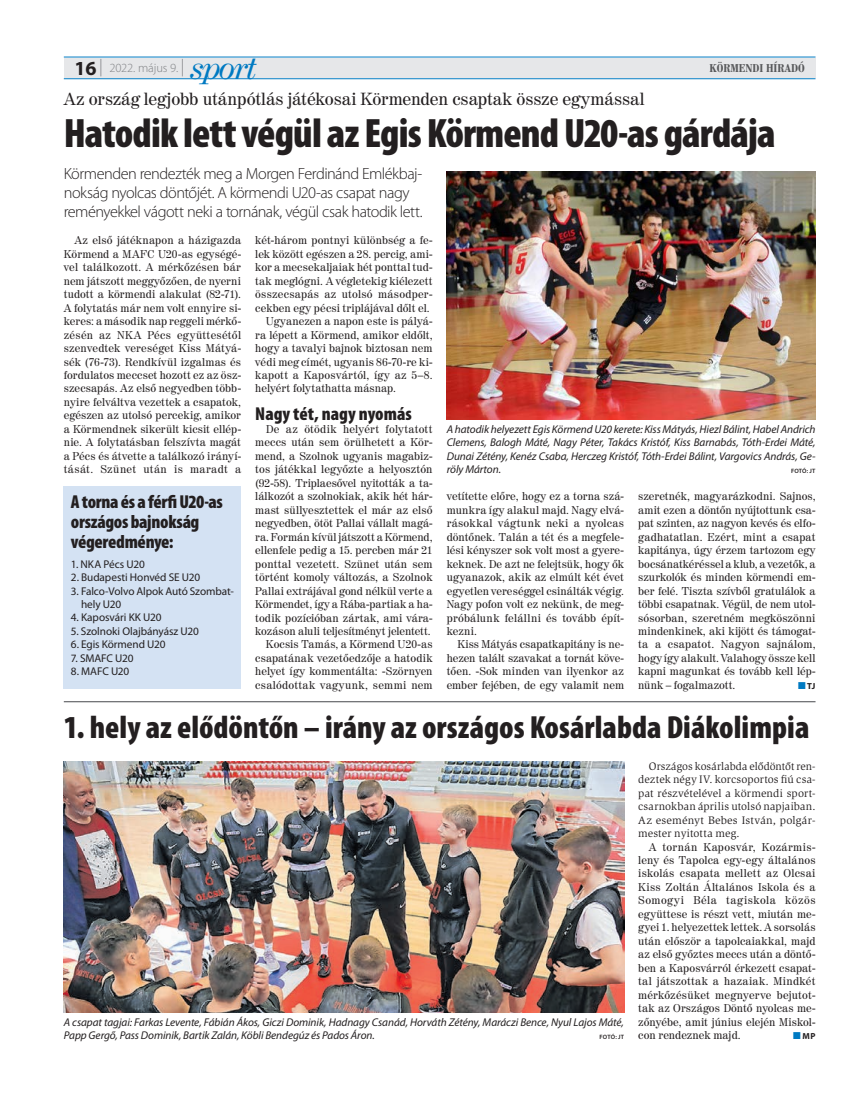
<style>
.page{position:relative;width:851px;height:1099px;background:#fff}
.page>*{position:absolute;margin:0;border:0;box-sizing:border-box;transform-origin:0 0}
.t1{font:900 condensed 41.25px "Myriad Pro";letter-spacing:-.02em;color:#231f20}
.t2{font:900 condensed 32.12px "Myriad Pro";color:#231f20}
.t3{font:italic 30px "Century 725 PFL";letter-spacing:-.05em;color:#007ac2}
.t4{font:900 condensed 18.75px/20px "Myriad Pro";letter-spacing:-.015em;color:#231f20}
.t5{font:17.5px "Century 725 PFL";letter-spacing:-.005em;color:#231f20}
.t6{font:300 16.25px/18.8px "Myriad Pro";letter-spacing:-.03em;color:#231f20}
.t7{font:300 12.5px "Myriad Pro";letter-spacing:-.01em;color:#808285}
.t8{font:11.25px/13.5px "Century 725 PFL";letter-spacing:.005em;color:#231f20;text-align:justify}
.t9{font:italic 11.25px/13.5px "Myriad Pro";letter-spacing:-.01em;color:#231f20}
.t10{font:11.25px/13.5px "Slimbach Itc TOT";letter-spacing:.015em;color:#231f20;text-align:justify}
.t11{font:11.25px/13.5px "Myriad Pro";letter-spacing:-.01em;color:#231f20}
.t12{font:11.25px "Century 725 PFL";letter-spacing:.025em;color:#231f20}
.t13{font:700 11.25px "Century 725 Cn PFL";color:#57585a}
.t14{font:700 8.75px "Myriad Pro";color:#231f20}
.t15{font:600 6.25px "Myriad Pro";letter-spacing:.02em;color:#231f20}
.s1{font-weight:700;font-size:20px;color:#231f20}
.s2{font-size:17.5px}
.s3{color:#007ac2}
</style>
<div class="page">
<div style="left:64px;top:58px;width:751px;height:20px;background:#e6e7e9"></div>
<hr style="left:64px;top:78px;width:751px;height:1px;background:#007ac2">
<hr style="left:64px;top:57px;width:751px;height:1px;background:#007ac2">
<img style="left:64px;top:761px;width:560px;height:251px">
<div style="left:64px;top:487px;width:177px;height:201px;background:#d4e2f3"></div>
<img style="left:446px;top:171px;width:369px;height:248px">
<hr style="left:64px;top:701px;width:751px;height:1px;background:#6c6d70">
<h3 class="t3" style="left:191px;top:49px;width:68px">sport</h3>
<p class="t7" style="left:74px;top:61px;width:112px"><span class="s1">16</span> <span class="s2">|</span> 2022. május 9. <span class="s2">|</span></p>
<p class="t13" style="left:709px;top:61px;width:97px">KÖRMENDI HÍRADÓ</p>
<h3 class="t5" style="left:64px;top:88px;width:582px">Az ország legjobb utánpótlás játékosai Körmenden csaptak össze egymással</h3>
<h1 class="t1" style="left:64px;top:110px;width:713px">Hatodik lett végül az Egis Körmend U20-as gárdája</h1>
<h3 class="t6" style="left:64px;top:165px;width:360px">Körmenden rendezték meg a Morgen Ferdinánd Emlékbaj&shy;nokság nyolcas döntőjét. A körmendi U20-as csapat nagy reményekkel vágott neki a tornának, végül csak hatodik lett.</h3>
<p class="t8" style="left:64px;top:233px;width:179px;text-indent:11px">Az első játéknapon a házigazda Körmend a MAFC U20-as egységé&shy;vel találkozott. A mérkőzésen bár nem játszott meggyőzően, de nyerni tudott a körmendi alakulat (82-71).<br>A folytatás már nem volt ennyire si&shy;keres: a második nap reggeli mérkő&shy;zésén az NKA Pécs együttesétől szenvedtek vereséget Kiss Mátyá&shy;sék (76-73). Rendkívül izgalmas és fordulatos meccset hozott ez az ös - szecsapás. Az első negyedben több&shy;nyire felváltva vezettek a csapatok, egészen az utolsó percekig, amikor a Körmendnek sikerült kicsit ellép&shy;nie. A folytatásban felszívta magát a Pécs és átvette a találkozó irányí&shy;tását. Szünet után is maradt a</p>
<p class="t8" style="left:255px;top:233px;width:179px">két-három pontnyi különbség a fe-</p>
<p class="t8" style="left:255px;top:247px;width:179px">lek között egészen a 28. percig, ami-</p>
<p class="t8" style="left:255px;top:260px;width:179px">kor a mecsekaljaiak hét ponttal tud-</p>
<p class="t8" style="left:255px;top:274px;width:179px">tak meglógni. A végletekig kiélezett</p>
<p class="t12" style="left:255px;top:287px;width:179px">összecsapás az utolsó másodper-</p>
<p class="t8" style="left:255px;top:301px;width:176px">cekben egy pécsi triplájával dőlt el.</p>
<p class="t8" style="left:266px;top:314px;width:168px">Ugyanezen a napon este is pályá-</p>
<p class="t8" style="left:255px;top:328px;width:179px">ra lépett a Körmend, amikor eldőlt,</p>
<p class="t8" style="left:255px;top:341px;width:179px">hogy a tavalyi bajnok biztosan nem</p>
<p class="t8" style="left:255px;top:354px;width:179px">védi meg címét, ugyanis 86-70-re ki-</p>
<p class="t12" style="left:255px;top:368px;width:179px">kapott a Kaposvártól, így az 5–8.</p>
<p class="t8" style="left:255px;top:381px;width:142px">helyért folytathatta másnap.</p>
<h3 class="t4" style="left:255px;top:403px;width:158px">Nagy tét, nagy nyomás</h3>
<p class="t8" style="left:255px;top:422px;width:179px;text-align:right">De az ötödik helyért folytatott meccs után sem örülhetett a Kör&shy;mend, a Szolnok ugyanis magabiz&shy;tos játékkal legyőzte a helyosztón (92-58). Triplaesővel nyitották a ta&shy;lálkozót a szolnokiak, akik hét hár&shy;mast süllyesztettek el már az első negyedben, ötöt Pallai vállalt magá&shy;ra. Formán kívül játszott a Körmend, ellenfele pedig a 15. percben már 21 ponttal vezetett. Szünet után sem történt komoly változás, a Szolnok Pallai extrájával gond nélkül verte a Körmendet, így a Rába-partiak a ha&shy;todik pozícióban zártak, ami vára&shy;kozáson aluli teljesítményt jelentett.<br>Kocsis Tamás, a Körmend U20-as csapatának vezetőedzője a hatodik helyet így kommentálta: -Szörnyen csalódottak vagyunk, semmi nem</p>
<h3 class="t4" style="left:71px;top:492px;width:153px">A torna és a férfi U20‑as országos bajnokság végeredménye:</h3>
<p class="t11" style="left:71px;top:557px;width:75px">1. NKA Pécs U20</p>
<p class="t11" style="left:71px;top:570px;width:131px">2. Budapesti Honvéd SE U20</p>
<p class="t11" style="left:81px;top:584px;width:154px;text-indent:-10px">3. Falco-Volvo Alpok Autó Szombat&shy;hely U20</p>
<p class="t11" style="left:71px;top:611px;width:92px">4. Kaposvári KK U20</p>
<p class="t11" style="left:71px;top:624px;width:129px">5. Szolnoki Olajbányász U20</p>
<p class="t11" style="left:71px;top:638px;width:96px">6. Egis Körmend U20</p>
<p class="t11" style="left:71px;top:651px;width:64px">7. SMAFC U20</p>
<p class="t11" style="left:71px;top:665px;width:60px">8. MAFC U20</p>
<p class="t9" style="left:446px;top:422px;width:370px;text-align:justify">A hatodik helyezett Egis Körmend U20 kerete: Kiss Mátyás, Hiezl Bálint, Habel Andrich Clemens, Balogh Máté, Nagy Péter, Takács Kristóf, Kiss Barnabás, Tóth-Erdei Máté, Dunai Zétény, Kenéz Csaba, Herczeg Kristóf, Tóth-Erdei Bálint, Vargovics András, Ge&shy;röly Márton.</p>
<p class="t15" style="left:791px;top:467px;width:26px">FOTÓ: JT</p>
<p class="t8" style="left:446px;top:489px;width:179px">vetítette előre, hogy ez a torna szá&shy;munkra így alakul majd. Nagy elvá&shy;rásokkal vágtunk neki a nyolcas döntőnek. Talán a tét és a megfele&shy;lési kényszer sok volt most a gyere&shy;keknek. De azt ne felejtsük, hogy ők ugyanazok, akik az elmúlt két évet egyetlen vereséggel csinálták végig.<br>Nagy pofon volt ez nekünk, de meg&shy;próbálunk felállni és tovább épít&shy;kezni.</p>
<p class="t8" style="left:446px;top:637px;width:179px;text-indent:11px">Kiss Mátyás csapatkapitány is ne&shy;hezen talált szavakat a tornát köve&shy;tően. -Sok minden van ilyenkor az ember fejében, de egy valamit nem</p>
<p class="t8" style="left:638px;top:489px;width:179px">szeretnék, magyarázkodni. Sajnos, amit ezen a döntőn nyújtottunk csa&shy;pat szinten, az nagyon kevés és elfo&shy;gadhatatlan. Ezért, mint a csapat kapitánya, úgy érzem tartozom egy bocsánatkéréssel a klub, a vezetők, a szurkolók és minden körmendi em&shy;ber felé. Tiszta szívből gratulálok a többi csapatnak. Végül, de nem utol&shy;sósorban, szeretném megköszönni mindenkinek, aki kijött és támogat&shy;ta a csapatot. Nagyon sajnálom, hogy így alakult. Valahogy össze kell kapni magunkat és tovább kell lép&shy;nünk – fogalmazott.</p>
<p class="t14" style="left:798px;top:681px;width:19px"><span class="s3">■</span> TJ</p>
<h2 class="t2" style="left:64px;top:709px;width:747px">1. hely az elődöntőn – irány az országos Kosárlabda Diákolimpia</h2>
<p class="t9" style="left:64px;top:1015px;width:561px">A csapat tagjai: Farkas Levente, Fábián Ákos, Giczi Dominik, Hadnagy Csanád, Horváth Zétény, Maráczi Bence, Nyul Lajos Máté,<br>Papp Gergő, Pass Dominik, Bartik Zalán, Köbli Bendegúz és Pados Áron.</p>
<p class="t15" style="left:599px;top:1033px;width:26px">FOTÓ: JT</p>
<p class="t10" style="left:638px;top:759px;width:179px;text-indent:11px">Országos kosárlabda elődöntőt ren&shy;deztek négy IV. korcsoportos fiú csa&shy;pat részvételével a körmendi sport&shy;csarnokban április utolsó napjaiban.<br>Az eseményt Bebes István, polgár&shy;mester nyitotta meg.</p>
<p class="t8" style="left:638px;top:839px;width:179px;text-indent:11px">A tornán Kaposvár, Kozármis&shy;leny és Tapolca egy-egy általános iskolás csapata mellett az Olcsai Kiss Zoltán Általános Iskola és a Somogyi Béla tagiskola közös együttese is részt vett, miután me&shy;gyei 1. helyezettek lettek. A sorsolás után először a tapolcaiakkal, majd az első győztes meccs után a döntő&shy;ben a Kaposvárról érkezett csapat&shy;tal játszottak a hazaiak. Mindkét mérkőzésüket megnyerve bejutot&shy;tak az Országos Döntő nyolcas me&shy;zőnyébe, amit június elején Miskol&shy;con rendeznek majd.</p>
<p class="t14" style="left:793px;top:1031px;width:24px"><span class="s3">■</span> MP</p>
</div>
